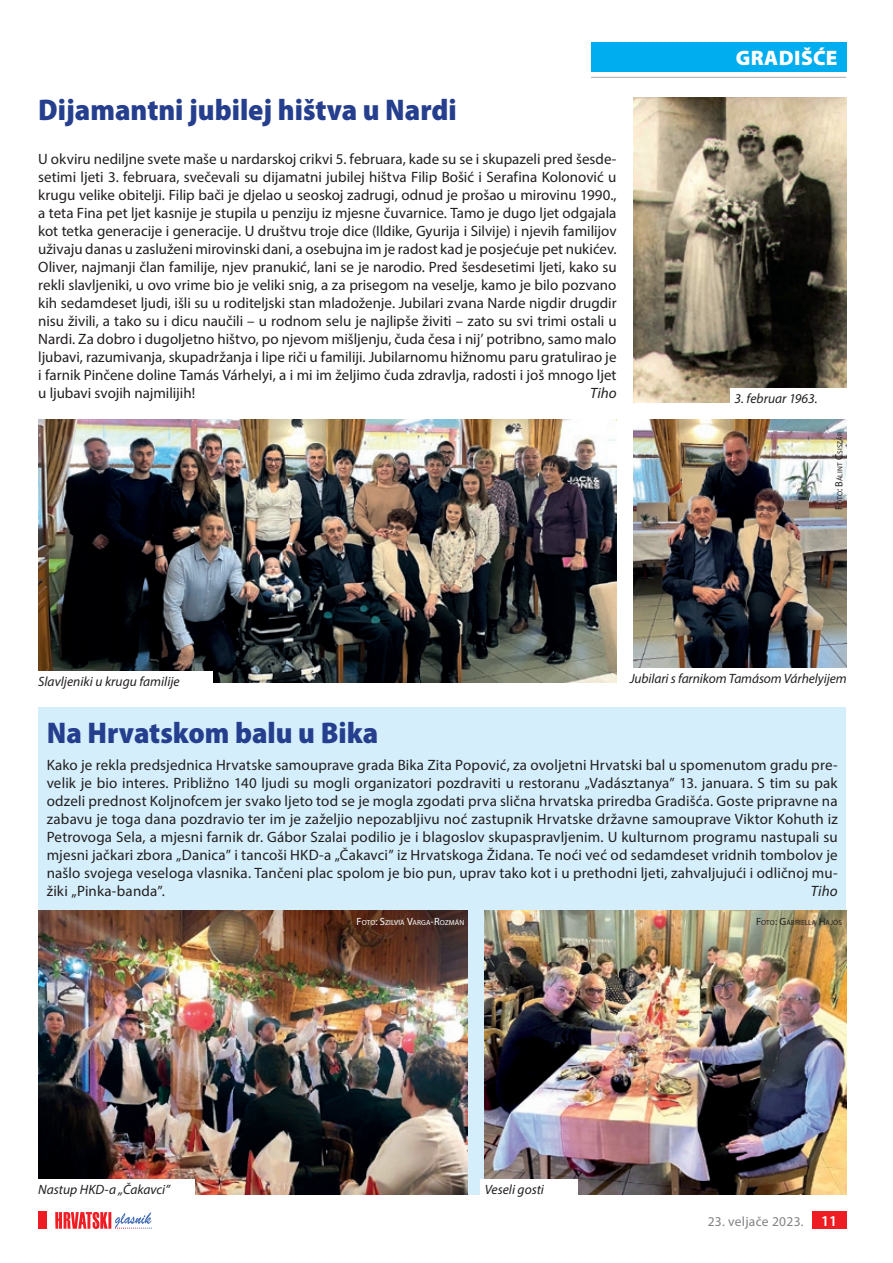
<style>
.page{position:relative;width:893px;height:1263px;background:#fff}
.page>*{position:absolute;margin:0;border:0;box-sizing:border-box;transform-origin:0 0}
.t1{font:900 semi-condensed 30px "Myriad Pro";color:#253f8e}
.t2{font:900 21px "Myriad Pro";color:#fff}
.t3{font:15px/18px "Myriad Pro";letter-spacing:.005em;color:#231f20;text-align:justify}
.t4{font:italic 15px "Myriad Pro";letter-spacing:.01em;color:#231f20}
.t5{font:italic 13.5px "Myriad Pro";color:#231f20}
.t6{font:13.5px "Myriad Pro";letter-spacing:.02em;color:#808285}
.t7{font:7.35px "Myriad Pro";letter-spacing:.01em;color:#231f20}
.t8{font:7.35px "Myriad Pro";letter-spacing:.01em;color:#fff}
.s1{font-size:10.5px}
.s2{font-weight:600;font-size:15px;color:#fff}
</style>
<div class="page">
<div style="left:812px;top:1212px;width:34px;height:17px;background:#ee1d23"></div>
<svg style="left:55px;top:1212px;width:97px;height:17px"></svg>
<div style="left:38px;top:1212px;width:9px;height:17px;background:#ee1d23"></div>
<div style="left:591px;top:43px;width:255px;height:29px;background:#00aeef"></div>
<hr style="left:591px;top:77px;width:255px;height:1px;background:#a8a9ad">
<img style="left:634px;top:420px;width:212px;height:248px">
<img style="left:634px;top:98px;width:212px;height:305px">
<img style="left:38px;top:420px;width:579px;height:263px">
<div style="left:38px;top:708px;width:808px;height:487px;background:#d4effb"></div>
<img style="left:38px;top:911px;width:430px;height:284px">
<img style="left:485px;top:911px;width:361px;height:283px">
<div style="left:730px;top:388px;width:125px;height:19px;background:#fff"></div>
<div style="left:34px;top:672px;width:179px;height:19px;background:#fff"></div>
<div style="left:34px;top:1179px;width:161px;height:19px;background:#fff"></div>
<div style="left:480px;top:1179px;width:98px;height:19px;background:#fff"></div>
<h1 class="t1" style="left:38px;top:90px;width:420px">Dijamantni jubilej hištva u Nardi</h1>
<p class="t3" style="left:38px;top:150px;width:580px">U okviru nediljne svete maše u nardarskoj crikvi 5. februara, kade su se i skupazeli pred šesde&shy;setimi ljeti 3. februara, svečevali su dijamatni jubilej hištva Filip Bošić i Serafina Kolonović u krugu velike obitelji. Filip bači je djelao u seoskoj zadrugi, odnud je prošao u mirovinu 1990., a teta Fina pet ljet kasnije je stupila u penziju iz mjesne čuvarnice. Tamo je dugo ljet odgajala kot tetka generacije i generacije. U društvu troje dice (Ildike, Gyurija i Silvije) i njevih familijov uživaju danas u zasluženi mirovinski dani, a osebujna im je radost kad je posjećuje pet nukićev.<br>Oliver, najmanji član familije, njev pranukić, lani se je narodio. Pred šesdesetimi ljeti, kako su rekli slavljeniki, u ovo vrime bio je veliki snig, a za prisegom na veselje, kamo je bilo pozvano kih sedamdeset ljudi, išli su u roditeljski stan mladoženje. Jubilari zvana Narde nigdir drugdir nisu živili, a tako su i dicu naučili – u rodnom selu je najlipše živiti – zato su svi trimi ostali u Nardi. Za dobro i dugoljetno hištvo, po njevom mišljenju, čuda česa i nij’ potribno, samo malo ljubavi, razumivanja, skupadržanja i lipe riči u familiji. Jubilarnomu hižnomu paru gratulirao je i farnik Pinčene doline Tamás Várhelyi, a i mi im željimo čuda zdravlja, radosti i još mnogo ljet u ljubavi svojih najmilijih!</p>
<p class="t4" style="left:590px;top:384px;width:28px">Tiho</p>
<h2 class="t2" style="left:736px;top:44px;width:28px">GRADI</h2>
<h2 class="t2" style="left:801px;top:44px;width:36px">šĆE</h2>
<p class="t5" style="left:735px;top:390px;width:84px">3. februar 1963.</p>
<p class="t7" style="left:835px;top:510px;width:80px;rotate:-90deg"><span class="s1">F</span>OTO<span class="s1">: B</span>ÁLINT <span class="s1">C</span>SISZÁR</p>
<p class="t5" style="left:38px;top:673px;width:143px">Slavljeniki u krugu familije</p>
<p class="t5" style="left:630px;top:670px;width:218px">Jubilari s farnikom Tamásom Várhelyijem</p>
<h1 class="t1" style="left:47px;top:713px;width:333px">Na Hrvatskom balu u Bika</h1>
<p class="t3" style="left:47px;top:755px;width:792px">Kako je rekla predsjednica Hrvatske samouprave grada Bika Zita Popović, za ovoljetni Hrvatski bal u spomenutom gradu pre&shy;velik je bio interes. Približno 140 ljudi su mogli organizatori pozdraviti u restoranu „Vadásztanya” 13. januara. S tim su pak odzeli prednost Koljnofcem jer svako ljeto tod se je mogla zgodati prva slična hrvatska priredba Gradišća. Goste pripravne na zabavu je toga dana pozdravio ter im je zaželjio nepozabljivu noć zastupnik Hrvatske državne samouprave Viktor Kohuth iz Petrovoga Sela, a mjesni farnik dr. Gábor Szalai podilio je i blagoslov skupaspravljenim. U kulturnom programu nastupali su mjesni jačkari zbora „Danica” i tancoši HKD-a „Čakavci” iz Hrvatskoga Židana. Te noći već od sedamdeset vridnih tombolov je našlo svojega veseloga vlasnika. Tančeni plac spolom je bio pun, uprav tako kot i u prethodni ljeti, zahvaljujući i odličnoj mu&shy;žiki „Pinka-banda”.</p>
<p class="t4" style="left:811px;top:881px;width:28px">Tiho</p>
<p class="t8" style="left:357px;top:918px;width:109px"><span class="s1">F</span>OTO<span class="s1">: S</span>ZILVIA <span class="s1">V</span>ARGA<span class="s1">-R</span>OZMÁN</p>
<p class="t7" style="left:756px;top:918px;width:87px"><span class="s1">F</span>OTO<span class="s1">: G</span>ABRIELLA <span class="s1">H</span>AJÓS</p>
<p class="t5" style="left:38px;top:1181px;width:133px">Nastup HKD-a „Čakavci”</p>
<p class="t5" style="left:485px;top:1181px;width:61px">Veseli gosti</p>
<p class="t6" style="left:708px;top:1213px;width:131px">23. veljače 2023. <span class="s2">11</span></p>
</div>
